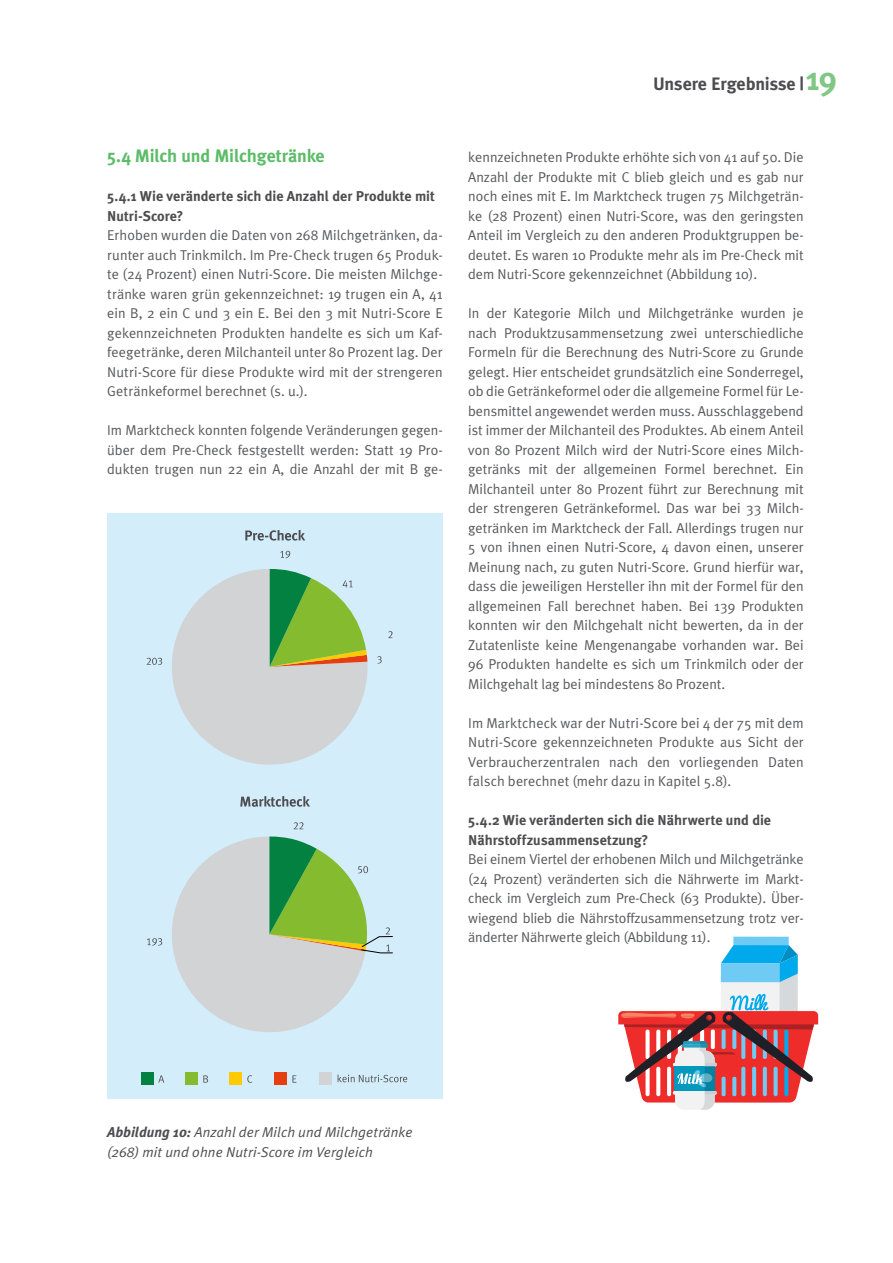
<style>
.page{position:relative;width:893px;height:1263px;background:#fff}
.page>*{position:absolute;margin:0;border:0;box-sizing:border-box;transform-origin:0 0}
.t1{font:700 18px "Meta Plus";letter-spacing:-.015em;color:#5dbc68}
.t2{font:700 18px "Meta Plus";color:#4d4d4f}
.t3{font:14.25px/19.5px "Meta Plus Normal";color:#58595b;text-align:justify}
.t4{font:700 14.25px/19.5px "Meta Plus";color:#4d4d4f}
.t5{font:italic 14.25px/19.5px "Meta Plus Normal";letter-spacing:.01em;color:#4d4d4f}
.s1{font-size:33px;color:#80c785}
.s2{font-family:"Meta Plus";font-weight:700}
</style>
<div class="page">
<svg style="left:618px;top:937px;width:200px;height:173px"></svg>
<div style="left:107px;top:513px;width:336px;height:585px;background:#d4edfb"></div>
<svg style="left:280px;top:551px;width:10px;height:7px"></svg>
<svg style="left:172px;top:569px;width:196px;height:196px"></svg>
<svg style="left:147px;top:658px;width:15px;height:7px"></svg>
<svg style="left:377px;top:656px;width:5px;height:7px"></svg>
<svg style="left:388px;top:631px;width:4px;height:7px"></svg>
<svg style="left:294px;top:822px;width:9px;height:7px"></svg>
<svg style="left:147px;top:836px;width:246px;height:196px"></svg>
<svg style="left:245px;top:530px;width:60px;height:11px"></svg>
<svg style="left:240px;top:796px;width:70px;height:11px"></svg>
<svg style="left:158px;top:1075px;width:6px;height:7px"></svg>
<div style="left:141px;top:1072px;width:13px;height:13px;background:#038141"></div>
<svg style="left:203px;top:1075px;width:5px;height:7px"></svg>
<div style="left:185px;top:1072px;width:13px;height:13px;background:#85bb2f"></div>
<svg style="left:247px;top:1075px;width:5px;height:8px"></svg>
<div style="left:229px;top:1072px;width:13px;height:13px;background:#fecb02"></div>
<svg style="left:292px;top:1075px;width:4px;height:7px"></svg>
<div style="left:274px;top:1072px;width:13px;height:13px;background:#e63e11"></div>
<svg style="left:337px;top:1074px;width:70px;height:8px"></svg>
<div style="left:319px;top:1072px;width:12px;height:13px;background:#d1d3d4"></div>
<p class="t1" style="left:107px;top:146px;width:219px">5.4 Milch und Milchgetränke</p>
<p class="t4" style="left:107px;top:187px;width:329px">5.4.1 Wie veränderte sich die Anzahl der Produkte mit<br>Nutri-Score?</p>
<p class="t3" style="left:107px;top:225px;width:337px">Erhoben wurden die Daten von 268 Milchgetränken, da&shy;runter auch Trinkmilch. Im Pre-Check trugen 65 Produk&shy;te (24 Prozent) einen Nutri-Score. Die meisten Milchge&shy;tränke waren grün gekennzeichnet: 19 trugen ein A, 41 ein B, 2 ein C und 3 ein E. Bei den 3 mit Nutri-Score E gekennzeichneten Produkten handelte es sich um Kaf&shy;feegetränke, deren Milchanteil unter 80 Prozent lag. Der Nutri-Score für diese Produkte wird mit der strengeren Getränkeformel berechnet (s. u.).</p>
<p class="t3" style="left:107px;top:420px;width:337px">Im Marktcheck konnten folgende Veränderungen gegen&shy;über dem Pre-Check festgestellt werden: Statt 19 Pro&shy;dukten trugen nun 22 ein A, die Anzahl der mit B ge-</p>
<p class="t2" style="left:653px;top:74px;width:186px">Unsere Ergebnisse | <span class="s1">19</span></p>
<p class="t3" style="left:468px;top:147px;width:337px">kennzeichneten Produkte erhöhte sich von 41 auf 50. Die Anzahl der Produkte mit C blieb gleich und es gab nur noch eines mit E. Im Marktcheck trugen 75 Milchgeträn&shy;ke (28 Prozent) einen Nutri-Score, was den geringsten Anteil im Vergleich zu den anderen Produktgruppen be&shy;deutet. Es waren 10 Produkte mehr als im Pre-Check mit dem Nutri-Score gekennzeichnet (Abbildung 10).</p>
<p class="t3" style="left:468px;top:303px;width:337px">In der Kategorie Milch und Milchgetränke wurden je nach Produktzusammensetzung zwei unterschiedliche Formeln für die Berechnung des Nutri-Score zu Grunde gelegt. Hier entscheidet grundsätzlich eine Sonderregel, ob die Getränkeformel oder die allgemeine Formel für Le&shy;bensmittel angewendet werden muss. Ausschlaggebend ist immer der Milchanteil des Produktes. Ab einem Anteil von 80 Prozent Milch wird der Nutri-Score eines Milch&shy;getränks mit der allgemeinen Formel berechnet. Ein Milchanteil unter 80 Prozent führt zur Berechnung mit der strengeren Getränkeformel. Das war bei 33 Milch&shy;getränken im Marktcheck der Fall. Allerdings trugen nur 5 von ihnen einen Nutri-Score, 4 davon einen, unserer Meinung nach, zu guten Nutri-Score. Grund hierfür war, dass die jeweiligen Hersteller ihn mit der Formel für den allgemeinen Fall berechnet haben. Bei 139 Produkten konnten wir den Milchgehalt nicht bewerten, da in der Zutatenliste keine Mengenangabe vorhanden war. Bei 96 Produkten handelte es sich um Trinkmilch oder der Milchgehalt lag bei mindestens 80 Prozent.</p>
<p class="t3" style="left:468px;top:713px;width:337px">Im Marktcheck war der Nutri-Score bei 4 der 75 mit dem Nutri-Score gekennzeichneten Produkte aus Sicht der Verbraucherzentralen nach den vorliegenden Daten falsch berechnet (mehr dazu in Kapitel 5.8).</p>
<p class="t4" style="left:468px;top:810px;width:305px">5.4.2 Wie veränderten sich die Nährwerte und die<br>Nährstoffzusammensetzung?</p>
<p class="t3" style="left:468px;top:849px;width:337px">Bei einem Viertel der erhobenen Milch und Milchgetränke (24 Prozent) veränderten sich die Nährwerte im Markt&shy;check im Vergleich zum Pre-Check (63 Produkte). Über&shy;wiegend blieb die Nährstoffzusammensetzung trotz ver&shy;änderter Nährwerte gleich (Abbildung 11).</p>
<p class="t5" style="left:107px;top:1122px;width:307px"><span class="s2">Abbildung 10:</span> Anzahl der Milch und Milchgetränke (268) mit und ohne Nutri-Score im Vergleich</p>
</div>
